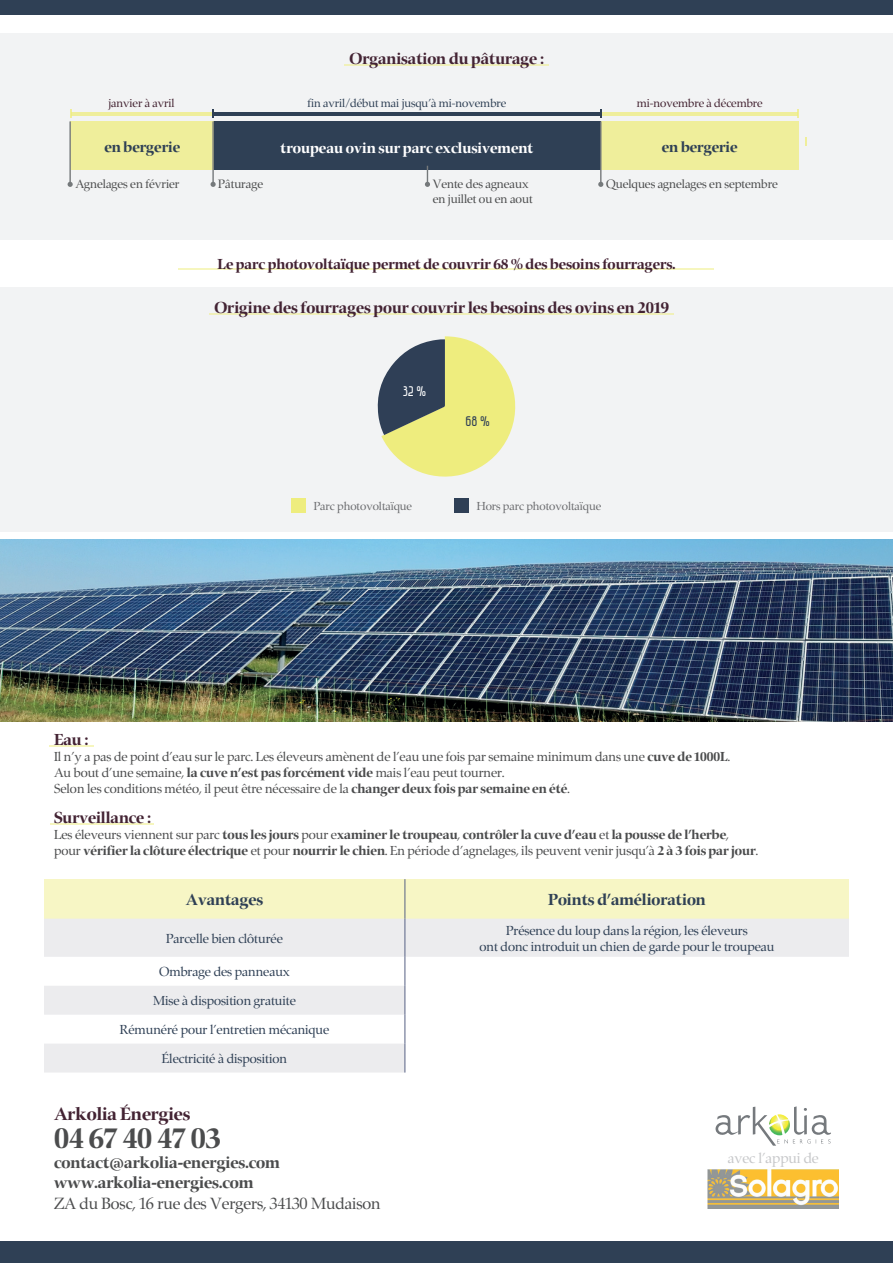
<style>
.page{position:relative;width:893px;height:1263px;background:#fff}
.page>*{position:absolute;margin:0;border:0;box-sizing:border-box;transform-origin:0 0}
.t1{font:700 30.3px "Sh Zapf Renais Ant Bd";color:#4b4c4d}
.t2{font:700 18.45px "Sh Zapf Renais Ant Bd";color:#432333}
.t3{font:700 16.8px/20.2px "Sh Zapf Renais Ant Bd";color:#4b4c4d}
.t4{font:16.8px "Sh Zapf Renais Ant";color:#4b4c4d}
.t5{font:700 16.5px "Sh Zapf Renais Ant Bd";color:#432333}
.t6{font:700 16.5px "Sh Zapf Renais Ant Bd";color:#2f4055}
.t7{font:700 15.3px "Sh Zapf Renais Ant Bd";color:#fff}
.t8{font:700 15.3px "Sh Zapf Renais Ant Bd";color:#2f4055}
.t9{font:700 15px "Sh Zapf Renais Ant Bd";color:#432333}
.t10{font:15px "Sh Zapf Renais Ant";color:#c7c8ca}
.t11{font:14.25px "Saniretro";color:#fff}
.t12{font:14.25px "Saniretro";color:#2f3f56}
.t13{font:13.5px/16.2px "Sh Zapf Renais Ant";color:#4b4c4d}
.t14{font:13.5px/29px "Sh Zapf Renais Ant";color:#2f4055;text-align:center}
.t15{font:700 13.5px "Sh Zapf Renais Ant Bd";color:#4b4c4d}
.t16{font:12.6px "Sh Zapf Renais Ant";color:#4b4c4d}
.t17{font:12px "Sh Zapf Renais Ant";color:#6c6d70}
.t18{font:12px "Sh Zapf Renais Ant";color:#2f4055}
.t19{font:12px "Sh Zapf Renais Ant";color:#432332}
.s1{font-family:"Sh Zapf Renais Ant Bd";font-weight:700}
.s2{font-family:"Sh Zapf Renais Ant";font-weight:400}
.s3{font-family:"Abhaya Libre"}
</style>
<div class="page">
<hr style="left:179px;top:269px;width:535px;height:1px;background:#eeed7e">
<div style="left:0;top:0;width:893px;height:15px;background:#2f4055"></div>
<div style="left:0;top:1242px;width:893px;height:21px;background:#2f4055"></div>
<hr style="left:49px;top:745px;width:44px;height:2px;background:#eeed7e">
<hr style="left:51px;top:823px;width:103px;height:2px;background:#eeed7e">
<img style="left:708px;top:1170px;width:131px;height:39px">
<svg style="left:715px;top:1106px;width:116px;height:40px"></svg>
<div style="left:0;top:34px;width:893px;height:206px;background:#f2f3f4"></div>
<hr style="left:345px;top:64px;width:204px;height:2px;background:#eeed7e">
<svg style="left:805px;top:137px;width:2px;height:9px"></svg>
<div style="left:0;top:287px;width:893px;height:245px;background:#f2f3f4"></div>
<div style="left:291px;top:498px;width:15px;height:15px;background:#eeed7e"></div>
<div style="left:454px;top:498px;width:15px;height:15px;background:#2f3f56"></div>
<hr style="left:209px;top:313px;width:465px;height:2px;background:#eeed7e">
<img style="left:0;top:540px;width:893px;height:182px">
<div style="left:213px;top:122px;width:388px;height:48px;background:#2f4055"></div>
<div style="left:70px;top:122px;width:143px;height:48px;background:#efee9b"></div>
<div style="left:601px;top:122px;width:197px;height:48px;background:#efee9b"></div>
<hr style="left:69px;top:121px;width:2px;height:63px;background:#75797b">
<hr style="left:600px;top:121px;width:1px;height:63px;background:#75797b">
<hr style="left:212px;top:121px;width:2px;height:63px;background:#75797b">
<svg style="left:68px;top:182px;width:5px;height:5px"></svg>
<svg style="left:598px;top:182px;width:5px;height:5px"></svg>
<svg style="left:211px;top:182px;width:5px;height:5px"></svg>
<svg style="left:425px;top:166px;width:5px;height:21px"></svg>
<hr style="left:213px;top:112px;width:388px;height:4px;background:#2f4055">
<hr style="left:601px;top:112px;width:196px;height:4px;background:#efee9b">
<hr style="left:71px;top:112px;width:142px;height:4px;background:#efee9b">
<svg style="left:212px;top:110px;width:2px;height:8px"></svg>
<div style="left:44px;top:879px;width:805px;height:39px;background:#f7f6c5"></div>
<svg style="left:44px;top:919px;width:805px;height:153px"></svg>
<hr style="left:405px;top:879px;width:1px;height:40px;background:#566184">
<hr style="left:405px;top:919px;width:1px;height:38px;background:#566184">
<svg style="left:405px;top:957px;width:1px;height:115px"></svg>
<svg style="left:377px;top:336px;width:139px;height:141px"></svg>
<p class="t5" style="left:349px;top:50px;width:196px">Organisation du pâturage :</p>
<p class="t19" style="left:108px;top:97px;width:68px">janvier à avril</p>
<p class="t18" style="left:308px;top:97px;width:200px">fin avril/début mai jusqu’à mi-novembre</p>
<p class="t19" style="left:637px;top:97px;width:128px">mi-novembre à décembre</p>
<p class="t8" style="left:104px;top:138px;width:77px">en bergerie</p>
<p class="t7" style="left:281px;top:140px;width:254px">troupeau ovin sur parc exclusivement</p>
<p class="t8" style="left:662px;top:138px;width:77px">en bergerie</p>
<p class="t16" style="left:75px;top:177px;width:106px">Agnelages en février</p>
<p class="t16" style="left:218px;top:177px;width:46px">Pâturage</p>
<p class="t16" style="left:433px;top:177px;width:98px">Vente des agneaux</p>
<p class="t16" style="left:606px;top:177px;width:173px">Quelques agnelages en septembre</p>
<p class="t16" style="left:433px;top:192px;width:101px">en juillet ou en aout</p>
<p class="t9" style="left:218px;top:256px;width:459px">Le parc photovoltaïque permet de couvrir 68 % des besoins fourragers.</p>
<p class="t5" style="left:214px;top:299px;width:456px">Origine des fourrages pour couvrir les besoins des ovins en 2019</p>
<p class="t11" style="left:403px;top:382px;width:25px">32 %</p>
<p class="t12" style="left:466px;top:412px;width:26px">68 %</p>
<p class="t5" style="left:54px;top:731px;width:36px">Eau :</p>
<p class="t17" style="left:314px;top:500px;width:100px">Parc photovoltaïque</p>
<p class="t17" style="left:477px;top:500px;width:126px">Hors parc photovoltaïque</p>
<p class="t13" style="left:54px;top:749px;width:678px">Il n’y a pas de point d’eau sur le parc. Les éleveurs amènent de l’eau une fois par semaine minimum dans une <span class="s1">cuve de 1000L</span>.<br>Au bout d’une semaine, <span class="s1">la cuve n’est pas forcément vide</span> mais l’eau peut tourner.<br>Selon les conditions météo, il peut être nécessaire de la <span class="s1">changer deux fois par semaine en été</span>.</p>
<p class="t15" style="left:54px;top:827px;width:676px"><span class="s2">Les éleveurs viennent sur parc</span> tous les jours <span class="s2">pour e</span>xaminer le troupeau<span class="s2">,</span> contrôler la cuve d’eau <span class="s2">et</span> la pousse de l’herbe<span class="s2">,</span></p>
<p class="t13" style="left:54px;top:843px;width:706px">pour <span class="s1">vérifier la clôture électrique</span> et pour <span class="s1">nourrir le chien</span>. En période d’agnelages, ils peuvent venir jusqu’à <span class="s1">2 à 3 fois par jour</span>.</p>
<p class="t5" style="left:54px;top:809px;width:98px">Surveillance :</p>
<p class="t6" style="left:186px;top:891px;width:79px">Avantages</p>
<p class="t6" style="left:548px;top:891px;width:159px">Points d’amélioration</p>
<p class="t14" style="left:166px;top:924px;width:118px">Parcelle bien clôturée</p>
<p class="t14" style="left:480px;top:922px;width:296px;line-height:16.2px">Présence du loup dans la région, les éleveurs<br>ont donc introduit un chien de garde pour le troupeau</p>
<p class="t14" style="left:120px;top:958px;width:211px">Ombrage des panneaux<br>Mise à disposition gratuite<br>Rémunéré pour l’entretien mécanique<br>Électricité à disposition</p>
<h2 class="t2" style="left:54px;top:1104px;width:138px">Arkolia Énergies</h2>
<h1 class="t1" style="left:54px;top:1122px;width:168px">04 67 40 47 03</h1>
<p class="t3" style="left:54px;top:1153px;width:227px">contact<span class="s3">@</span>arkolia-energies.com www.arkolia-energies.com</p>
<p class="t10" style="left:728px;top:1150px;width:92px">avec l’appui de</p>
<p class="t4" style="left:54px;top:1195px;width:328px">ZA du Bosc, 16 rue des Vergers, 34130 Mudaison</p>
</div>
